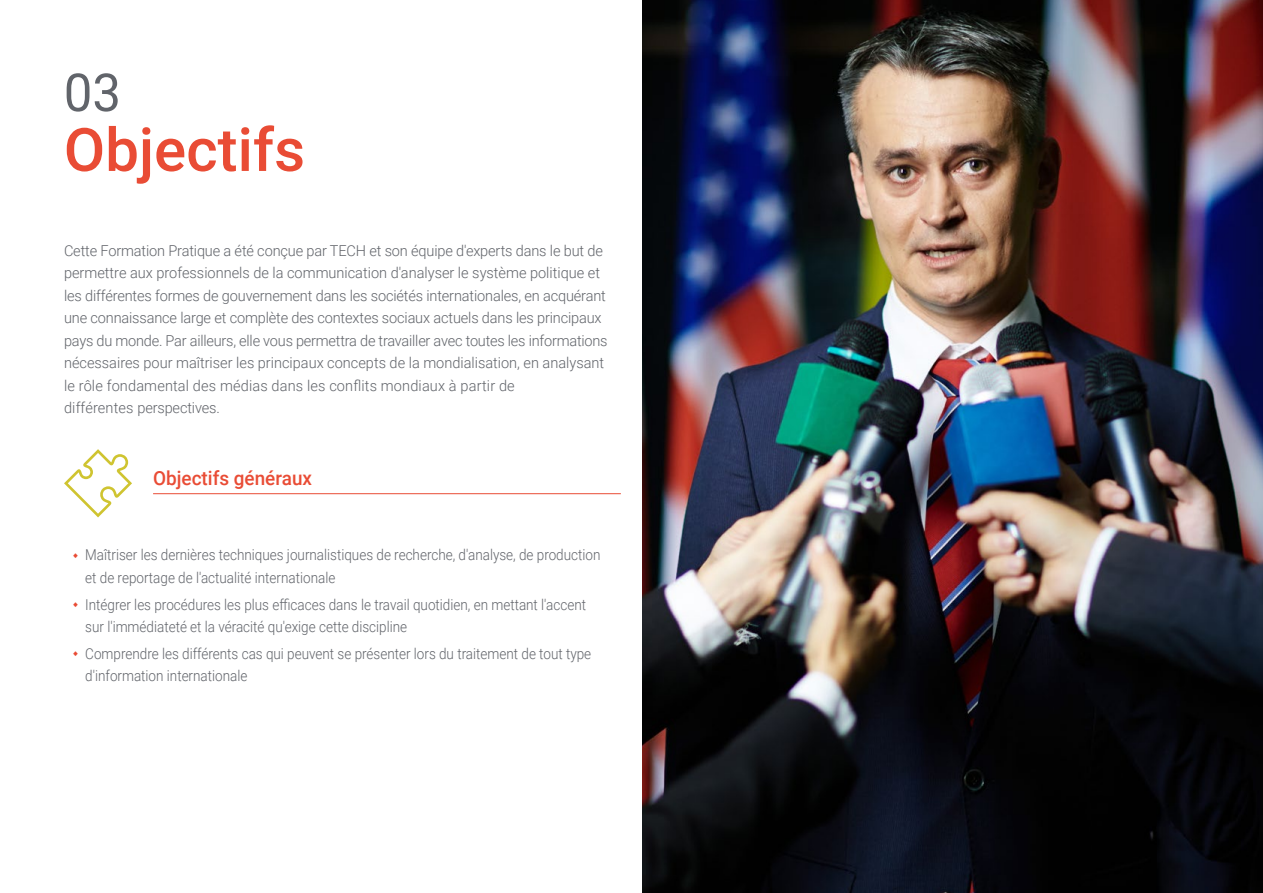
<style>
.page{position:relative;width:1263px;height:893px;background:#fff}
.page>*{position:absolute;margin:0;border:0;box-sizing:border-box;transform-origin:0 0}
.t1{font:500 60px "Roboto";color:#e94c35}
.t2{font:52.5px "Roboto";color:#61646a}
.t3{font:500 19.5px "Roboto";color:#e94c35}
.t4{font:300 15px/22.5px "Roboto";color:#61646a}
.t5{font:300 15px/22.5px "Roboto";color:#61646a;scale:.9 1}
</style>
<div class="page">
<img style="left:642px;top:0;width:621px;height:893px">
<hr style="left:153px;top:493px;width:468px;height:1px;background:#e94c35">
<svg style="left:64px;top:449px;width:68px;height:68px"></svg>
<h2 class="t2" style="left:64px;top:56px;width:59px">03</h2>
<h1 class="t1" style="left:64px;top:108px;width:243px">Objectifs</h1>
<p class="t4" style="left:64px;top:239px;width:545px">Cette Formation Pratique a été conçue par TECH et son équipe d'experts dans le but de permettre aux professionnels de la communication d'analyser le système politique et les différentes formes de gouvernement dans les sociétés internationales, en acquérant une connaissance large et complète des contextes sociaux actuels dans les principaux pays du monde. Par ailleurs, elle vous permettra de travailler avec toutes les informations nécessaires pour maîtriser les principaux concepts de la mondialisation, en analysant le rôle fondamental des médias dans les conflits mondiaux à partir de<br>différentes perspectives.</p>
<h3 class="t3" style="left:153px;top:465px;width:160px">Objectifs généraux</h3>
<p class="t5" style="left:85px;top:543px;width:574px">Maîtriser les dernières techniques journalistiques de recherche, d'analyse, de production et de reportage de l'actualité internationale</p>
<p class="t5" style="left:85px;top:593px;width:558px">Intégrer les procédures les plus efficaces dans le travail quotidien, en mettant l'accent sur l'immédiateté et la véracité qu'exige cette discipline</p>
<p class="t5" style="left:85px;top:642px;width:564px">Comprendre les différents cas qui peuvent se présenter lors du traitement de tout type d'information internationale</p>
</div>
